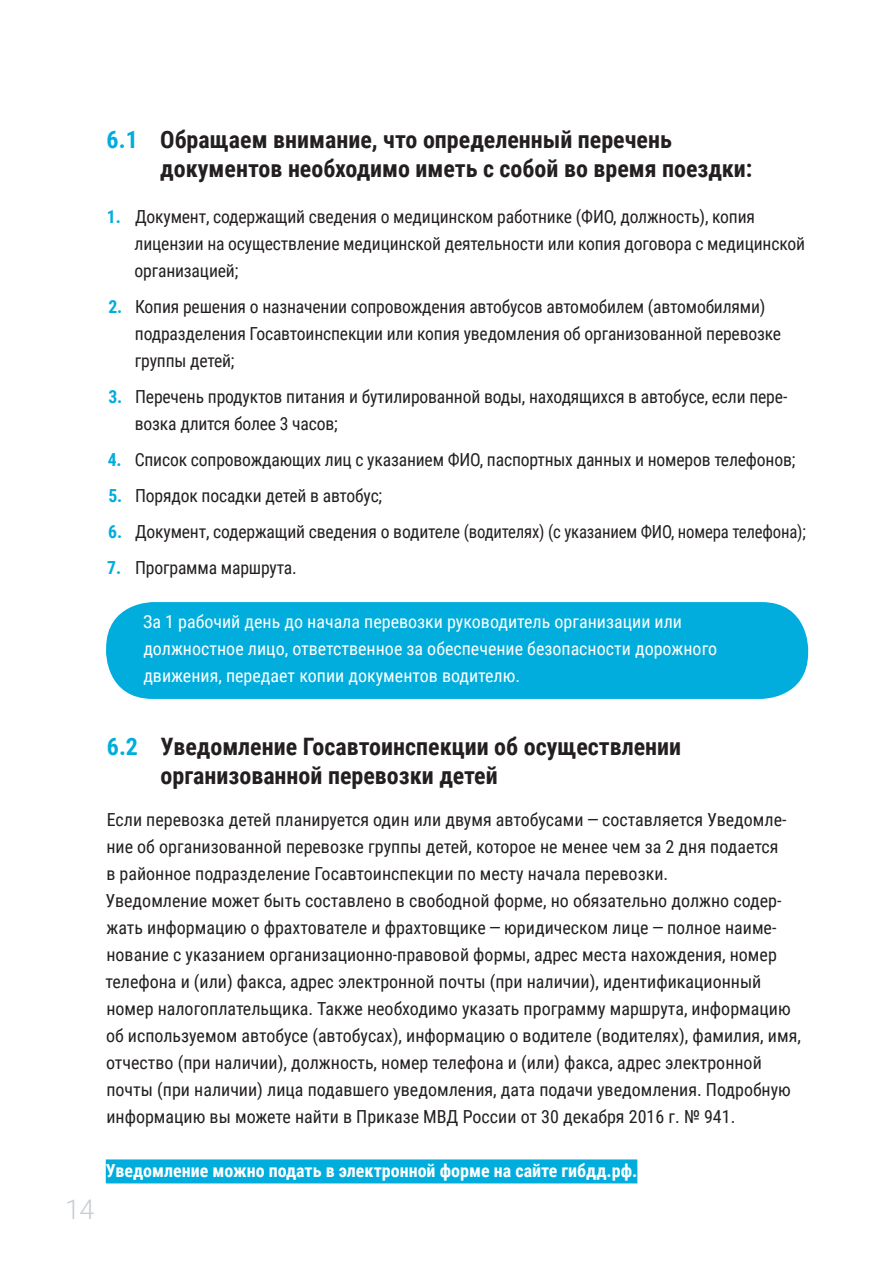
<style>
.page{position:relative;width:893px;height:1263px;background:#fff}
.page>*{position:absolute;margin:0;border:0;box-sizing:border-box;transform-origin:0 0}
.t1{font:300 27px "Roboto";color:#c8cdd1}
.t2{font:700 24px/28.8px "Roboto Condensed";color:#231f20}
.t3{font:18px/27px "Roboto Condensed";letter-spacing:-.005em;color:#231f20}
.t4{font:18px/27px "Roboto Condensed";color:#fff}
.t5{font:700 18px "Roboto Condensed";color:#fff}
.s1{color:#00addc}
.s2{font-weight:700;color:#00addc}
</style>
<div class="page">
<div style="left:106px;top:602px;width:702px;height:97px;background:#00addc;border-radius:46px"></div>
<div style="left:106px;top:1159px;width:531px;height:24px;background:#00addc"></div>
<h2 class="t2" style="left:160px;top:124px;width:594px;text-indent:-54px"><span class="s1">6.1</span> Обращаем внимание, что определенный перечень документов необходимо иметь с собой во время поездки:</h2>
<p class="t3" style="left:135px;top:203px;width:672px;text-indent:-28px"><span class="s2">1.</span> Документ, содержащий сведения о медицинском работнике (ФИО, должность), копия лицензии на осуществление медицинской деятельности или копия договора с медицинской организацией;</p>
<p class="t3" style="left:135px;top:293px;width:648px;text-indent:-27px"><span class="s2">2.</span> Копия решения о назначении сопровождения автобусов автомобилем (автомобилями) подразделения Госавтоинспекции или копия уведомления об организованной перевозке группы детей;</p>
<p class="t3" style="left:135px;top:383px;width:654px;text-indent:-27px"><span class="s2">3.</span> Перечень продуктов питания и бутилированной воды, находящихся в автобусе, если пере&shy;возка длится более 3 часов;</p>
<p class="t3" style="left:108px;top:446px;width:689px"><span class="s2">4.</span> Список сопровождающих лиц с указанием ФИО, паспортных данных и номеров телефонов;</p>
<p class="t3" style="left:108px;top:482px;width:275px"><span class="s2">5.</span> Порядок посадки детей в автобус;</p>
<p class="t3" style="left:108px;top:518px;width:699px"><span class="s2">6.</span> Документ, содержащий сведения о водителе (водителях) (с указанием ФИО, номера телефона);</p>
<p class="t3" style="left:107px;top:554px;width:191px"><span class="s2">7.</span> Программа маршрута.</p>
<p class="t4" style="left:143px;top:608px;width:576px">За 1 рабочий день до начала перевозки руководитель организации или должностное лицо, ответственное за обеспечение безопасности дорожного движения, передает копии документов водителю.</p>
<h1 class="t1" style="left:65px;top:1194px;width:31px">14</h1>
<h2 class="t2" style="left:161px;top:731px;width:522px;text-indent:-54px"><span class="s1">6.2</span> Уведомление Госавтоинспекции об осуществлении организованной перевозки детей</h2>
<p class="t3" style="left:105px;top:806px;width:697px">Если перевозка детей планируется один или двумя автобусами — составляется Уведомле&shy;ние об организованной перевозке группы детей, которое не менее чем за 2 дня подается<br>в районное подразделение Госавтоинспекции по месту начала перевозки.<br>Уведомление может быть составлено в свободной форме, но обязательно должно содер&shy;жать информацию о фрахтователе и фрахтовщике — юридическом лице — полное наиме&shy;нование с указанием организационно-правовой формы, адрес места нахождения, номер телефона и (или) факса, адрес электронной почты (при наличии), идентификационный номер налогоплательщика. Также необходимо указать программу маршрута, информацию об используемом автобусе (автобусах), информацию о водителе (водителях), фамилия, имя, отчество (при наличии), должность, номер телефона и (или) факса, адрес электронной почты (при наличии) лица подавшего уведомления, дата подачи уведомления. Подробную информацию вы можете найти в Приказе МВД России от 30 декабря 2016 г. № 941.</p>
<p class="t5" style="left:106px;top:1158px;width:533px">Уведомление можно подать в электронной форме на сайте гибдд.рф.</p>
</div>
